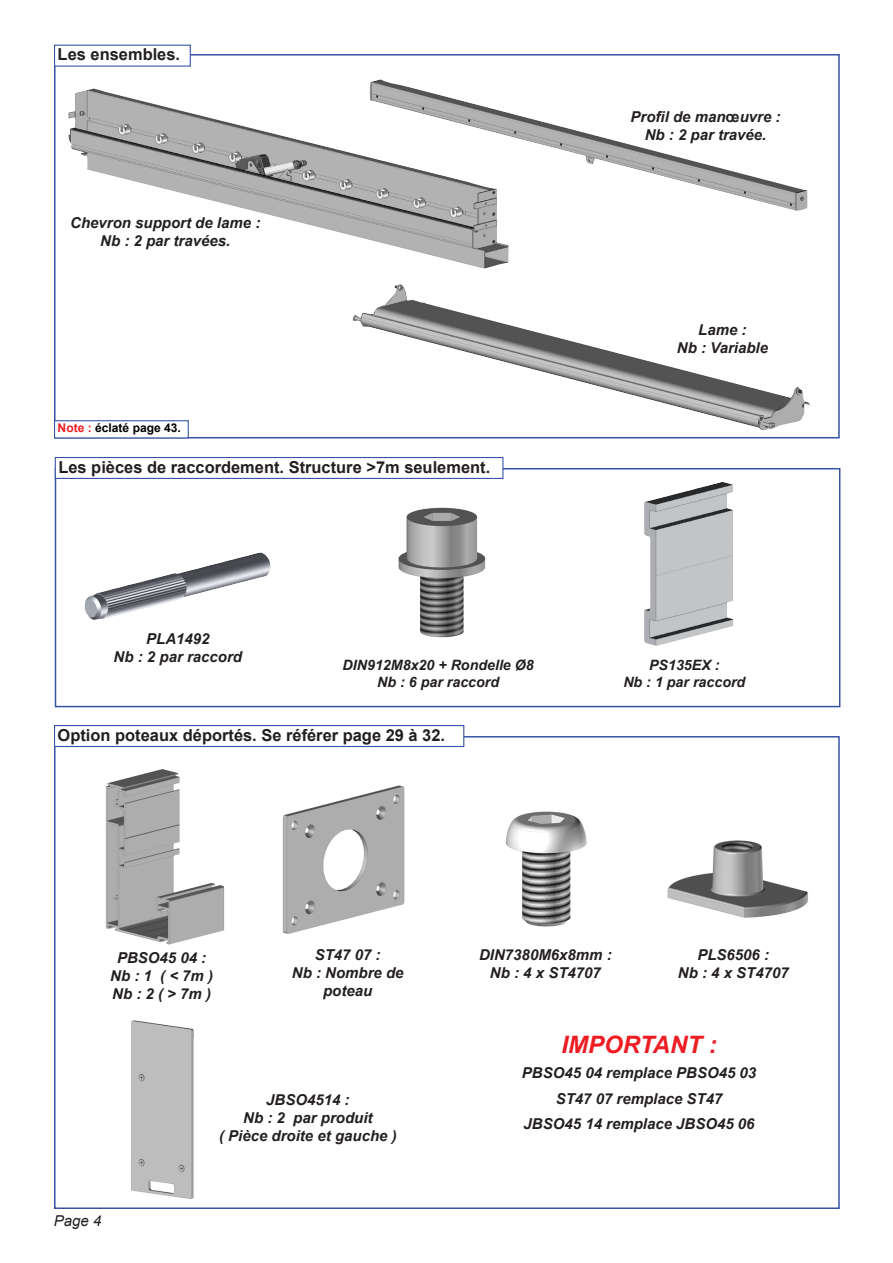
<style>
.page{position:relative;width:893px;height:1263px;background:#fff}
.page>*{position:absolute;margin:0;border:0;box-sizing:border-box;transform-origin:0 0}
.t1{font:italic 700 24px "Arial";color:#ee1d23}
.t2{font:700 16.5px "Arial";color:#231f20}
.t3{font:italic 700 15px/18px "Arial";color:#231f20;text-align:center}
.t4{font:italic 15px "Arial";color:#231f20}
.t5{font:italic 700 14.25px "Arial";color:#231f20}
.t6{font:700 12px "Arial";color:#000}
.s1{color:#ee1d23}
.s2{font-style:normal}
</style>
<div class="page">
<img style="left:352px;top:284px;width:458px;height:146px">
<img style="left:68px;top:88px;width:440px;height:181px">
<img style="left:369px;top:79px;width:438px;height:132px">
<img style="left:84px;top:552px;width:187px;height:68px">
<img style="left:398px;top:507px;width:88px;height:130px">
<img style="left:644px;top:482px;width:78px;height:164px">
<img style="left:105px;top:769px;width:120px;height:176px">
<img style="left:282px;top:785px;width:123px;height:149px">
<img style="left:505px;top:811px;width:82px;height:116px">
<img style="left:667px;top:840px;width:141px;height:78px">
<img style="left:131px;top:1020px;width:63px;height:180px">
<div style="left:54px;top:54px;width:786px;height:384px;border:2px solid #3752a3"></div>
<div style="left:55px;top:468px;width:785px;height:239px;border:2px solid #3752a3"></div>
<div style="left:54px;top:45px;width:137px;height:22px;background:#fff;border:1px solid #3752a3"></div>
<div style="left:55px;top:457px;width:448px;height:22px;background:#fff;border:1px solid #3752a3"></div>
<div style="left:54px;top:420px;width:135px;height:18px;background:#fff;border:1px solid #3853a3"></div>
<div style="left:54px;top:725px;width:410px;height:22px;background:#fff;border:1px solid #3752a3"></div>
<p class="t2" style="left:58px;top:44px;width:124px">Les ensembles.</p>
<p class="t3" style="left:70px;top:214px;width:192px">Chevron support de lame :</p>
<p class="t3" style="left:100px;top:232px;width:132px">Nb : 2 par travées.</p>
<p class="t6" style="left:58px;top:419px;width:125px"><span class="s1">Note :</span> éclaté page 43.</p>
<p class="t2" style="left:58px;top:456px;width:433px">Les pièces de raccordement. Structure &gt;7m seulement.</p>
<p class="t3" style="left:146px;top:630px;width:65px">PLA1492</p>
<p class="t3" style="left:114px;top:648px;width:130px">Nb : 2 par raccord</p>
<p class="t5" style="left:343px;top:655px;width:193px">DIN912M8x20 + Rondelle Ø8</p>
<p class="t5" style="left:377px;top:673px;width:123px">Nb : 6 par raccord</p>
<p class="t2" style="left:58px;top:724px;width:389px">Option poteaux déportés. Se référer page 29 à 32.</p>
<p class="t3" style="left:630px;top:108px;width:152px">Profil de man<span class="s2">œ</span>uvre :</p>
<p class="t3" style="left:645px;top:126px;width:123px">Nb : 2 par travée.</p>
<p class="t3" style="left:698px;top:321px;width:50px">Lame :</p>
<p class="t3" style="left:677px;top:339px;width:93px">Nb : Variable</p>
<p class="t5" style="left:649px;top:655px;width:72px">PS135EX :</p>
<p class="t5" style="left:623px;top:673px;width:123px">Nb : 1 par raccord</p>
<p class="t3" style="left:117px;top:949px;width:91px">PBSO45 04 :</p>
<p class="t3" style="left:110px;top:967px;width:104px">Nb : 1 ( &lt; 7m )</p>
<p class="t3" style="left:112px;top:985px;width:100px">Nb : 2 ( &gt; 7m )</p>
<p class="t3" style="left:315px;top:946px;width:67px">ST47 07 :</p>
<p class="t3" style="left:292px;top:964px;width:113px">Nb : Nombre de poteau</p>
<p class="t3" style="left:479px;top:946px;width:134px">DIN7380M6x8mm :</p>
<p class="t3" style="left:490px;top:964px;width:112px">Nb : 4 x ST4707</p>
<p class="t3" style="left:697px;top:946px;width:73px">PLS6506 :</p>
<p class="t3" style="left:678px;top:964px;width:112px">Nb : 4 x ST4707</p>
<p class="t4" style="left:54px;top:1211px;width:49px">Page 4</p>
<p class="t3" style="left:266px;top:1091px;width:85px">JBSO4514 :</p>
<p class="t3" style="left:243px;top:1109px;width:131px">Nb : 2 par produit</p>
<p class="t3" style="left:219px;top:1127px;width:179px">( Pièce droite et gauche )</p>
<p class="t1" style="left:562px;top:1028px;width:157px">IMPORTANT :</p>
<p class="t3" style="left:522px;top:1065px;width:236px">PBSO45 04 remplace PBSO45 03</p>
<p class="t3" style="left:556px;top:1090px;width:168px">ST47 07 remplace ST47</p>
<p class="t3" style="left:524px;top:1116px;width:232px">JBSO45 14 remplace JBSO45 06</p>
</div>
